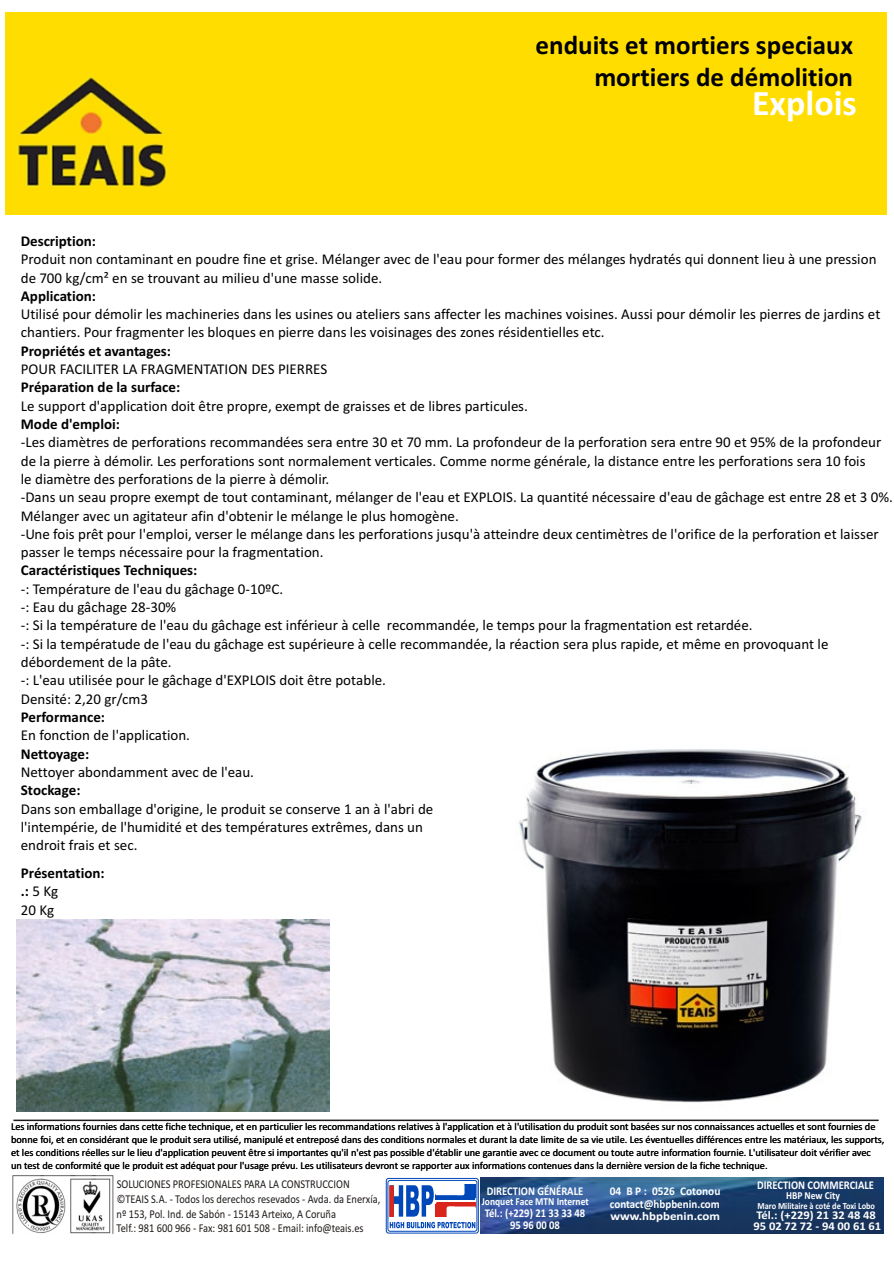
<style>
.page{position:relative;width:894px;height:1263px;background:#fff}
.page>*{position:absolute;margin:0;border:0;box-sizing:border-box;transform-origin:0 0}
.t1{font:900 43.8px "Arial";color:#d9261c;scale:.47 1}
.t2{font:700 36px "Calibri";color:#fff}
.t3{font:700 27px/33px "Calibri";color:#000;text-align:right}
.t4{font:15px/18.3px "Calibri";color:#000}
.t5{font:700 15px/18.3px "Calibri";color:#000}
.t6{font:12px/14.7px "Calibri";color:#1f1a17;scale:.87 1}
.t7{font:700 11.85px "Calibri";color:#fff;scale:.89 1}
.t8{font:700 11.85px/12.5px "Calibri";color:#fff;scale:.96 1}
.t9{font:700 11.85px "Calibri";color:#fff;scale:1.06 1}
.t10{font:700 11.85px "Calibri";color:#fff;scale:1.09 1}
.t11{font:700 10.65px "Calibri";color:#fff;scale:.89 1}
.t12{font:10.5px/12.8px "Calibri";color:#000}
.t13{font:700 9.3px "Calibri";color:#fff;scale:.89 1}
.s1{font-weight:400}
</style>
<div class="page">
<img style="left:518px;top:749px;width:344px;height:354px">
<div style="left:6px;top:13px;width:881px;height:201px;background:#fd0"></div>
<img style="left:17px;top:74px;width:152px;height:130px">
<img style="left:16px;top:920px;width:313px;height:191px">
<svg style="left:386px;top:1178px;width:93px;height:55px"></svg>
<div style="left:388px;top:1180px;width:89px;height:52px;background:#fff;border:1px solid #0047ba;border-radius:2px"></div>
<svg style="left:388px;top:1221px;width:88px;height:7px"></svg>
<svg style="left:436px;top:1195px;width:28px;height:4px"></svg>
<svg style="left:464px;top:1185px;width:12px;height:14px"></svg>
<div style="left:437px;top:1202px;width:39px;height:5px;background:#da251d"></div>
<svg style="left:436px;top:1202px;width:11px;height:15px"></svg>
<hr style="left:449px;top:1207px;width:27px;height:2px;background:#fff">
<svg style="left:388px;top:1185px;width:46px;height:33px"></svg>
<img style="left:13px;top:1175px;width:100px;height:59px">
<img style="left:480px;top:1178px;width:403px;height:55px">
<svg style="left:13px;top:1119px;width:866px;height:3px;background:#8e8c8a"></svg>
<h3 class="t3" style="left:536px;top:30px;width:319px">enduits et mortiers speciaux mortiers de démolition</h3>
<h2 class="t2" style="left:752px;top:88px;width:106px">Explois</h2>
<p class="t5" style="left:21px;top:233px;width:77px">Description:</p>
<p class="t4" style="left:21px;top:251px;width:857px">Produit non contaminant en poudre fine et grise. Mélanger avec de l'eau pour former des mélanges hydratés qui donnent lieu à une pression de 700 kg/cm² en se trouvant au milieu d'une masse solide.</p>
<p class="t5" style="left:21px;top:288px;width:77px">Application:</p>
<p class="t4" style="left:21px;top:306px;width:861px">Utilisé pour démolir les machineries dans les usines ou ateliers sans affecter les machines voisines. Aussi pour démolir les pierres de jardins et chantiers. Pour fragmenter les bloques en pierre dans les voisinages des zones résidentielles etc.</p>
<p class="t5" style="left:21px;top:343px;width:151px">Propriétés et avantages:</p>
<p class="t4" style="left:21px;top:361px;width:308px">POUR FACILITER LA FRAGMENTATION DES PIERRES</p>
<p class="t5" style="left:21px;top:379px;width:161px">Préparation de la surface:</p>
<p class="t4" style="left:21px;top:398px;width:509px">Le support d'application doit être propre, exempt de graisses et de libres particules.</p>
<p class="t5" style="left:21px;top:416px;width:101px">Mode d'emploi:</p>
<p class="t4" style="left:21px;top:434px;width:874px">-Les diamètres de perforations recommandées sera entre 30 et 70 mm. La profondeur de la perforation sera entre 90 et 95% de la profondeur de la pierre à démolir. Les perforations sont normalement verticales. Comme norme générale, la distance entre les perforations sera 10 fois<br>le diamètre des perforations de la pierre à démolir.<br>-Dans un seau propre exempt de tout contaminant, mélanger de l'eau et EXPLOIS. La quantité nécessaire d'eau de gâchage est entre 28 et 3 0%.<br>Mélanger avec un agitateur afin d'obtenir le mélange le plus homogène.<br>-Une fois prêt pour l'emploi, verser le mélange dans les perforations jusqu'à atteindre deux centimètres de l'orifice de la perforation et laisser passer le temps nécessaire pour la fragmentation.</p>
<p class="t5" style="left:21px;top:563px;width:178px">Caractéristiques Techniques:</p>
<p class="t4" style="left:21px;top:581px;width:809px">-: Température de l'eau du gâchage 0-10ºC.<br>-: Eau du gâchage 28-30%<br>-: Si la température de l'eau du gâchage est inférieur à celle recommandée, le temps pour la fragmentation est retardée.<br>-: Si la températude de l'eau du gâchage est supérieure à celle recommandée, la réaction sera plus rapide, et même en provoquant le débordement de la pâte.<br>-: L'eau utilisée pour le gâchage d'EXPLOIS doit être potable.<br>Densité: 2,20 gr/cm3</p>
<p class="t5" style="left:21px;top:709px;width:86px">Performance:</p>
<p class="t4" style="left:21px;top:727px;width:171px">En fonction de l'application.</p>
<p class="t5" style="left:21px;top:746px;width:70px">Nettoyage:</p>
<p class="t4" style="left:21px;top:764px;width:235px">Nettoyer abondamment avec de l'eau.</p>
<p class="t5" style="left:21px;top:782px;width:61px">Stockage:</p>
<p class="t4" style="left:21px;top:801px;width:414px">Dans son emballage d'origine, le produit se conserve 1 an à l'abri de l'intempérie, de l'humidité et des températures extrêmes, dans un endroit frais et sec.</p>
<p class="t5" style="left:21px;top:865px;width:85px">Présentation: .: <span class="s1">5 Kg<br>20 Kg</span></p>
<p class="t12" style="left:11px;top:1121px;width:875px">Les informations fournies dans cette fiche technique, et en particulier les recommandations relatives à l'application et à l'utilisation du produit sont basées sur nos connaissances actuelles et sont fournies de bonne foi, et en considérant que le produit sera utilisé, manipulé et entreposé dans des conditions normales et durant la date limite de sa vie utile. Les éventuelles différences entre les matériaux, les supports, et les conditions réelles sur le lieu d'application peuvent être si importantes qu'il n'est pas possible d'établir une garantie avec ce document ou toute autre information fournie. L'utilisateur doit vérifier avec<br>un test de conformité que le produit est adéquat pour l'usage prévu. Les utilisateurs devront se rapporter aux informations contenues dans la dernière version de la fiche technique.</p>
<p class="t6" style="left:117px;top:1178px;width:305px">SOLUCIONES PROFESIONALES PARA LA CONSTRUCCION ©TEAIS S.A. - Todos los derechos resevados - Avda. da Enerxía, nº 153, Pol. Ind. de Sabón - 15143 Arteixo, A Coruña<br>Telf.: 981 600 966 - Fax: 981 601 508 - Email: info@teais.es</p>
<p class="t8" style="left:610px;top:1186px;width:117px">04 B P : 0526 Cotonou contact@hbpbenin.com</p>
<p class="t7" style="left:487px;top:1186px;width:110px">DIRECTION GÉNÉRALE</p>
<h1 class="t1" style="left:388px;top:1185px;width:19px">I</h1>
<p class="t11" style="left:482px;top:1197px;width:122px">Jonquet Face MTN Internet</p>
<p class="t7" style="left:485px;top:1208px;width:115px">Tél.: (+229) 21 33 33 48</p>
<p class="t10" style="left:611px;top:1211px;width:102px">www.hbpbenin.com</p>
<p class="t7" style="left:510px;top:1220px;width:58px">95 96 00 08</p>
<p class="t7" style="left:757px;top:1181px;width:133px">DIRECTION COMMERCIALE</p>
<p class="t11" style="left:786px;top:1191px;width:62px">HBP New City</p>
<p class="t13" style="left:757px;top:1202px;width:134px">Maro Militaire à coté de Toxi Lobo</p>
<p class="t9" style="left:756px;top:1210px;width:114px">Tél.: (+229) 21 32 48 48</p>
<p class="t9" style="left:754px;top:1221px;width:122px">95 02 72 72 - 94 00 61 61</p>
</div>
